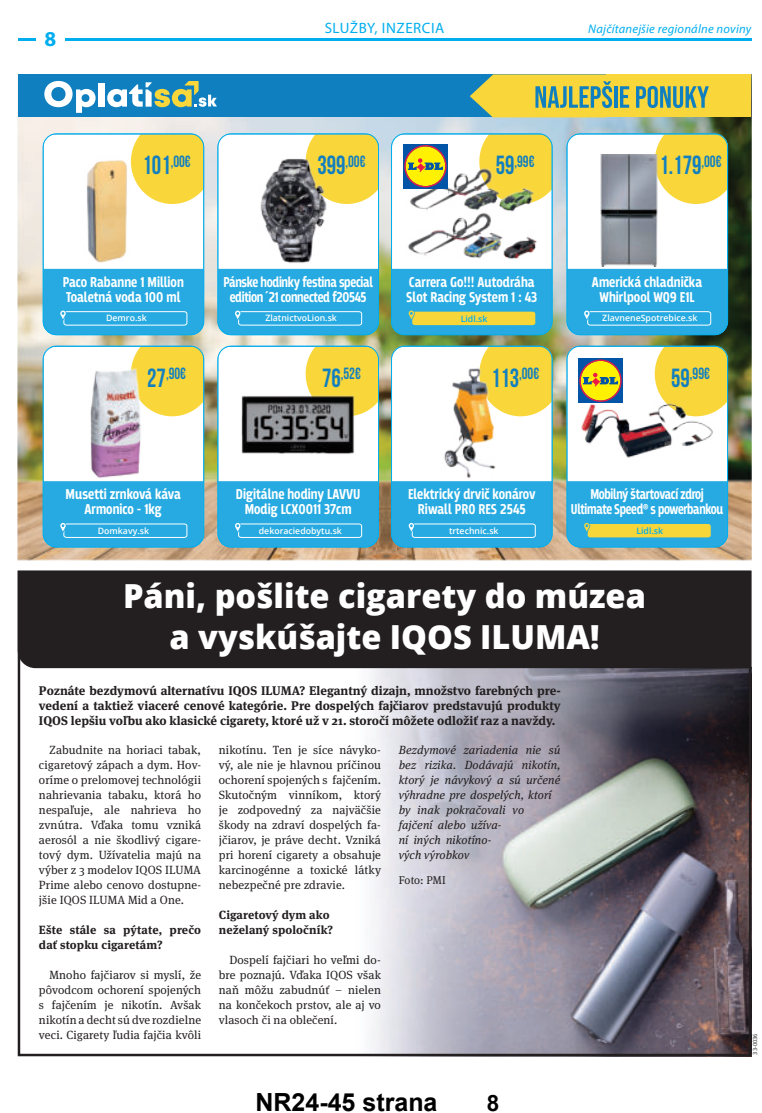
<style>
.page{position:relative;width:762px;height:1113px;background:#fff}
.page>*{position:absolute;margin:0;border:0;box-sizing:border-box;transform-origin:0 0}
.t1{font:800 33.12px/41.2px "Open Sans";color:#fff;text-align:center}
.t2{font:700 26.25px "Bebas Neue";color:#127fbf;scale:.9 1}
.t3{font:700 25px "Arial";color:#000}
.t4{font:700 22.5px "Arial";color:#000}
.t5{font:700 21.25px "Myriad Pro";color:#00aeef}
.t6{font:700 16.25px "Bebas Neue";color:#127fbf;scale:.9 1}
.t7{font:700 15px/15px "Breakers";color:#fff;text-align:center;scale:.9 1}
.t8{font:700 15px/15px "Breakers";letter-spacing:-.025em;color:#fff;text-align:center;scale:.86 1}
.t9{font:700 15px/15px "Breakers";letter-spacing:-.025em;color:#fff;text-align:center;scale:.84 1}
.t10{font:15px "Myriad Pro";letter-spacing:.035em;color:#00aeef}
.t11{font:700 12.5px/15px "Meta Serif Pro";color:#231f20;text-align:justify}
.t12{font:italic 12.5px "Myriad Pro";letter-spacing:.02em;color:#00aeef}
.t13{font:11.88px/15px "Meta Serif Pro";letter-spacing:.01em;color:#231f20;text-align:justify}
.t14{font:italic 11.88px/15px "Meta Serif Pro";letter-spacing:.01em;color:#231f20}
.t15{font:700 11.88px/15px "Meta Serif Pro";letter-spacing:.01em;color:#231f20}
.t16{font:11.25px "Meta Serif Pro";letter-spacing:.01em;color:#231f20}
.t17{font:600 8.75px "Open Sans";color:#fff}
.t18{font:600 8.75px "Open Sans";color:#00aeef}
.t19{font:5.62px "Open Sans";color:#231f20}
.s1{font-size:26.25px}
</style>
<div class="page">
<hr style="left:18px;top:39px;width:733px;height:2px;background:#00aeef">
<div style="left:36px;top:31px;width:29px;height:18px;background:#fff"></div>
<img style="left:336px;top:668px;width:412px;height:385px">
<div style="left:21px;top:573px;width:727px;height:95px;background:#231f20"></div>
<div style="left:18px;top:570px;width:733px;height:486px;border:2px solid #231f20"></div>
<img style="left:18px;top:117px;width:733px;height:443px">
<div style="left:18px;top:74px;width:732px;height:43px;background:#107fbf"></div>
<div style="left:606px;top:74px;width:145px;height:43px;background:#f9d73a"></div>
<svg style="left:44px;top:81px;width:52px;height:32px"></svg>
<div style="left:98px;top:83px;width:6px;height:24px;background:#fff"></div>
<svg style="left:107px;top:81px;width:110px;height:26px"></svg>
<svg style="left:470px;top:74px;width:142px;height:43px"></svg>
<hr style="left:614px;top:86px;width:3px;height:22px;background:#107fbf">
<svg style="left:620px;top:86px;width:9px;height:22px"></svg>
<svg style="left:636px;top:86px;width:73px;height:22px"></svg>
<svg style="left:43px;top:134px;width:161px;height:201px"></svg>
<div style="left:43px;top:133px;width:161px;height:202px;border:1px solid #00aeef;border-radius:14px"></div>
<img style="left:83px;top:154px;width:47px;height:113px">
<svg style="left:217px;top:134px;width:162px;height:201px"></svg>
<div style="left:217px;top:133px;width:162px;height:202px;border:1px solid #00aeef;border-radius:14px"></div>
<img style="left:258px;top:154px;width:73px;height:113px">
<svg style="left:391px;top:134px;width:161px;height:201px"></svg>
<svg style="left:566px;top:134px;width:162px;height:201px"></svg>
<div style="left:566px;top:133px;width:162px;height:202px;border:1px solid #00aeef;border-radius:14px"></div>
<img style="left:601px;top:154px;width:56px;height:113px">
<svg style="left:43px;top:346px;width:161px;height:201px"></svg>
<div style="left:43px;top:345px;width:161px;height:202px;border:1px solid #00aeef;border-radius:14px"></div>
<img style="left:87px;top:367px;width:57px;height:112px">
<svg style="left:217px;top:346px;width:162px;height:201px"></svg>
<div style="left:217px;top:345px;width:162px;height:202px;border:1px solid #00aeef;border-radius:14px"></div>
<img style="left:239px;top:392px;width:119px;height:63px">
<svg style="left:391px;top:346px;width:161px;height:201px"></svg>
<div style="left:391px;top:345px;width:162px;height:202px;border:1px solid #00aeef;border-radius:14px"></div>
<img style="left:442px;top:367px;width:55px;height:112px">
<svg style="left:566px;top:346px;width:162px;height:201px"></svg>
<h3 class="t5" style="left:45px;top:29px;width:13px">8</h3>
<p class="t10" style="left:325px;top:20px;width:121px">SLUŽBY, INZERCIA</p>
<p class="t12" style="left:588px;top:24px;width:165px">Najčítanejšie regionálne noviny</p>
<h3 class="t6" style="left:143px;top:155px;width:55px"><span class="s1">101</span>,00€</h3>
<h3 class="t6" style="left:317px;top:155px;width:55px"><span class="s1">399</span>,00€</h3>
<h3 class="t6" style="left:496px;top:155px;width:45px"><span class="s1">59</span>,99€</h3>
<h2 class="t2" style="left:659px;top:155px;width:70px">1.179<sup>,00€</sup></h2>
<p class="t7" style="left:63px;top:275px;width:136px;text-align:left">Paco Rabanne 1 Million<br>Toaletná voda 100 ml</p>
<p class="t17" style="left:106px;top:315px;width:42px">Demro.sk</p>
<p class="t8" style="left:223px;top:275px;width:175px">Pánske hodinky festina special edition´21 connected f20545</p>
<p class="t17" style="left:265px;top:315px;width:73px">ZlatnictvoLion.sk</p>
<p class="t7" style="left:406px;top:275px;width:147px;text-align:left">Carrera Go!!! Autodráha<br>Slot Racing System 1 : 43</p>
<p class="t18" style="left:461px;top:315px;width:28px">Lidl.sk</p>
<p class="t7" style="left:592px;top:275px;width:124px">Americká chladnička<br>Whirlpool WQ9 E1L</p>
<p class="t17" style="left:602px;top:315px;width:97px">ZlavneneSpotrebice.sk</p>
<h3 class="t6" style="left:147px;top:367px;width:45px"><span class="s1">27</span>,90€</h3>
<h3 class="t6" style="left:322px;top:367px;width:45px"><span class="s1">76</span>,52€</h3>
<h3 class="t6" style="left:491px;top:367px;width:55px"><span class="s1">113</span>,00€</h3>
<h3 class="t6" style="left:671px;top:367px;width:45px"><span class="s1">59</span>,99€</h3>
<p class="t7" style="left:66px;top:487px;width:130px">Musetti zrnková káva<br>Armonico - 1kg</p>
<p class="t17" style="left:98px;top:527px;width:53px">Domkavy.sk</p>
<p class="t7" style="left:236px;top:487px;width:140px">Digitálne hodiny LAVVU<br>Modig LCX0011 37cm</p>
<p class="t17" style="left:259px;top:527px;width:85px">dekoraciedobytu.sk</p>
<p class="t7" style="left:408px;top:487px;width:143px">Elektrický drvič konárov<br>Riwall PRO RES 2545</p>
<p class="t17" style="left:449px;top:527px;width:51px">trtechnic.sk</p>
<p class="t9" style="left:571px;top:487px;width:183px">Mobilný štartovací zdroj<br>Ultimate Speed® s powerbankou</p>
<p class="t18" style="left:636px;top:527px;width:28px">Lidl.sk</p>
<h1 class="t1" style="left:123px;top:578px;width:524px">Páni, pošlite cigarety do múzea a vyskúšajte IQOS ILUMA!</h1>
<p class="t11" style="left:39px;top:683px;width:523px">Poznáte bezdymovú alternatívu IQOS ILUMA? Elegantný dizajn, množstvo farebných pre&shy;vedení a taktiež viaceré cenové kategórie. Pre dospelých fajčiarov predstavujú produkty IQOS lepšiu voľbu ako klasické cigarety, ktoré už v 21. storočí môžete odložiť raz a navždy.</p>
<p class="t13" style="left:39px;top:743px;width:164px;text-indent:11px">Zabudnite na horiaci tabak, cigaretový zápach a dym. Hov&shy;oríme o prelomovej technológii nahrievania tabaku, ktorá ho nespaľuje, ale nahrieva ho zvnútra. Vďaka tomu vzniká aerosól a nie škodlivý cigare&shy;tový dym. Užívatelia majú na výber z 3 modelov IQOS ILUMA Prime alebo cenovo dostupne&shy;jšie IQOS ILUMA Mid a One.</p>
<p class="t15" style="left:39px;top:923px;width:164px">Ešte stále sa pýtate, prečo dať stopku cigaretám?</p>
<p class="t13" style="left:39px;top:968px;width:164px;text-indent:11px">Mnoho fajčiarov si myslí, že pôvodcom ochorení spojených s fajčením je nikotín. Avšak nikotín a decht sú dve rozdielne veci. Cigarety ľudia fajčia kvôli</p>
<p class="t13" style="left:219px;top:743px;width:164px">nikotínu. Ten je síce návyko&shy;vý, ale nie je hlavnou príčinou ochorení spojených s fajčením.<br>Skutočným vinníkom, ktorý je zodpovedný za najväčšie škody na zdraví dospelých fa&shy;jčiarov, je práve decht. Vzniká pri horení cigarety a obsahuje karcinogénne a toxické látky nebezpečné pre zdravie.</p>
<p class="t15" style="left:219px;top:908px;width:116px">Cigaretový dym ako neželaný spoločník?</p>
<p class="t13" style="left:219px;top:953px;width:164px;text-indent:11px">Dospelí fajčiari ho veľmi do&shy;bre poznajú. Vďaka IQOS však naň môžu zabudnúť – nielen na končekoch prstov, ale aj vo vlasoch či na oblečení.</p>
<p class="t14" style="left:399px;top:743px;width:163px">Bezdymové zariadenia nie sú bez rizika. Dodávajú nikotín, ktorý je návykový a sú určené výhradne pre dospelých, ktorí by inak pokračovali vo fajčení alebo užíva-<br>ní iných nikotíno-<br>vých výrobkov</p>
<p class="t16" style="left:399px;top:876px;width:49px">Foto: PMI</p>
<h3 class="t3" style="left:255px;top:1087px;width:183px">NR24-45 strana</h3>
<h3 class="t4" style="left:487px;top:1090px;width:14px">8</h3>
<p class="t19" style="left:752px;top:1054px;width:23px;rotate:-90deg">33-0036</p>
</div>
